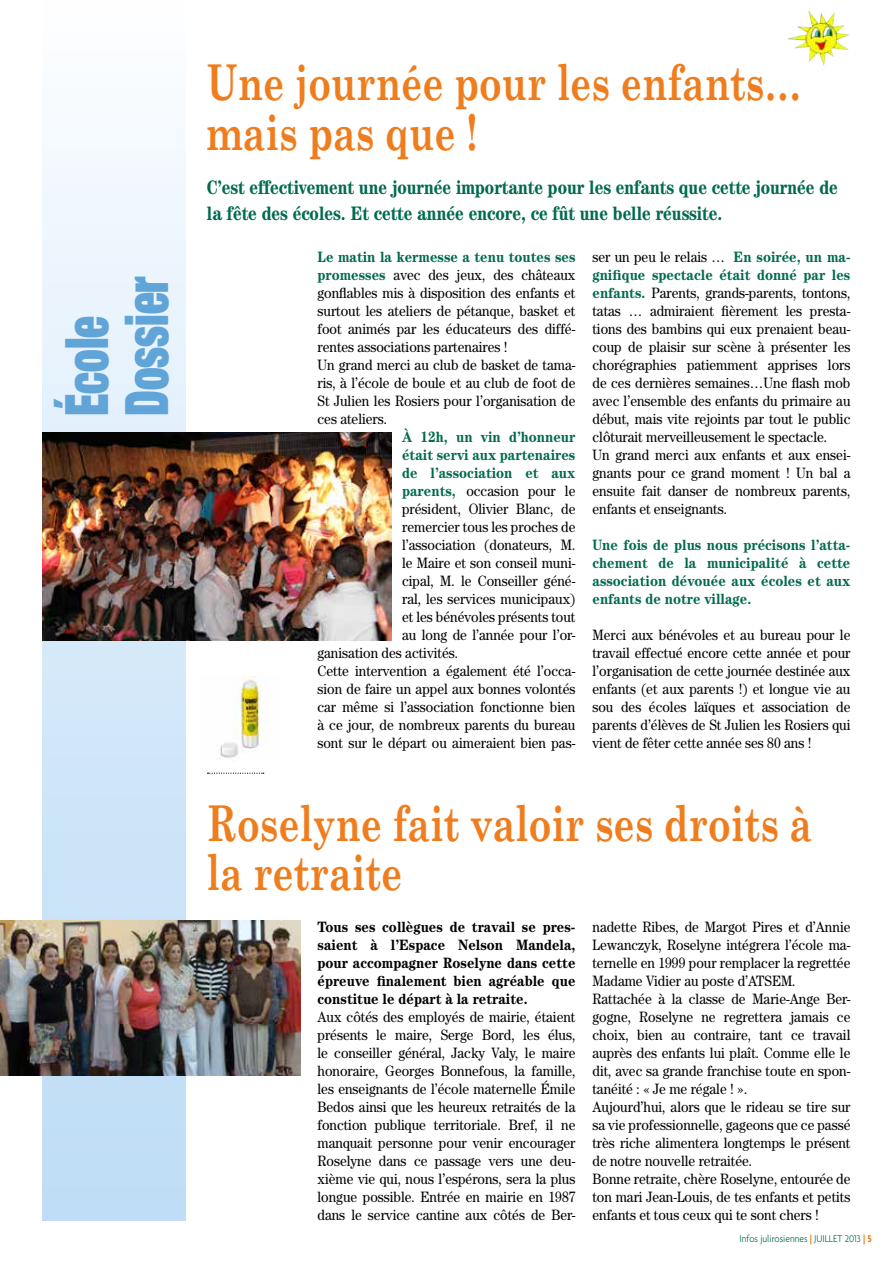
<style>
.page{position:relative;width:893px;height:1263px;background:#fff}
.page>*{position:absolute;margin:0;border:0;box-sizing:border-box;transform-origin:0 0}
.t1{font:900 expanded 60px/60px "Helvetica Neue";color:#61a4d7;scale:.75 1}
.t2{font:700 49.5px/49.5px "Century Schoolbook";color:#ef7d1e;scale:.75 1}
.t3{font:700 condensed 19.5px/25.5px "Century";color:#006a50}
.t4{font:15px/18px "Century";color:#000;scale:.9 1}
.t5{font:700 15px/18px "Century";color:#006a50;text-align:justify;scale:.9 1}
.t6{font:700 15px/18px "Century";color:#000;text-align:justify;scale:.9 1}
.t7{font:300 10.5px "Agenda";color:#006a50;scale:.9 1}
.s1{font-weight:700;color:#006a50}
.s2{font-weight:700;color:#ef7d1e}
</style>
<div class="page">
<svg style="left:43px;top:148px;width:142px;height:1072px;background:#d7e9f9"></svg>
<img style="left:43px;top:432px;width:348px;height:208px">
<img style="left:0;top:920px;width:300px;height:155px">
<svg style="left:207px;top:773px;width:57px;height:1px"></svg>
<img style="left:220px;top:675px;width:47px;height:83px">
<img style="left:788px;top:11px;width:61px;height:55px">
<h1 class="t1" style="left:55px;top:416px;width:188px;rotate:-90deg">École<br>Dossier</h1>
<h2 class="t2" style="left:207px;top:57px;width:794px">Une journée pour les enfants… mais pas que !</h2>
<h3 class="t3" style="left:207px;top:175px;width:632px">C’est effectivement une journée importante pour les enfants que cette journée de la fête des écoles. Et cette année encore, ce fût une belle réussite.</h3>
<p class="t4" style="left:592px;top:248px;width:288px">ser un peu le relais … <span class="s1">En soirée, un ma&shy;gnifique spectacle était donné par les enfants.</span> Parents, grands-parents, tontons, tatas … admiraient fièrement les presta&shy;tions des bambins qui eux prenaient beau&shy;coup de plaisir sur scène à présenter les chorégraphies patiemment apprises lors de ces dernières semaines…Une flash mob avec l’ensemble des enfants du primaire au début, mais vite rejoints par tout le public clôturait merveilleusement le spectacle.<br>Un grand merci aux enfants et aux ensei&shy;gnants pour ce grand moment ! Un bal a ensuite fait danser de nombreux parents, enfants et enseignants.</p>
<p class="t5" style="left:592px;top:536px;width:288px">Une fois de plus nous précisons l’atta&shy;chement de la municipalité à cette association dévouée aux écoles et aux enfants de notre village.</p>
<p class="t4" style="left:592px;top:626px;width:288px;text-align:justify">Merci aux bénévoles et au bureau pour le travail effectué encore cette année et pour l’organisation de cette journée destinée aux enfants (et aux parents !) et longue vie au sou des écoles laïques et association de parents d’élèves de St Julien les Rosiers qui vient de fêter cette année ses 80 ans !</p>
<p class="t4" style="left:317px;top:248px;width:288px"><span class="s1">Le matin la kermesse a tenu toutes ses promesses</span> avec des jeux, des châteaux gonflables mis à disposition des enfants et surtout les ateliers de pétanque, basket et foot animés par les éducateurs des diffé&shy;rentes associations partenaires !<br>Un grand merci au club de basket de tama&shy;ris, à l’école de boule et au club de foot de St Julien les Rosiers pour l’organisation de ces ateliers.</p>
<p class="t5" style="left:402px;top:428px;width:194px">À 12h, un vin d’honneur</p>
<p class="t5" style="left:402px;top:446px;width:194px">était servi aux partenaires</p>
<p class="t5" style="left:402px;top:464px;width:194px">de l’association et aux</p>
<p class="t4" style="left:402px;top:482px;width:194px"><span class="s1">parents,</span> occasion pour le</p>
<p class="t4" style="left:402px;top:500px;width:194px">président, Olivier Blanc, de</p>
<p class="t4" style="left:402px;top:518px;width:194px">remercier tous les proches de</p>
<p class="t4" style="left:402px;top:536px;width:194px">l’association (donateurs, M.</p>
<p class="t4" style="left:402px;top:554px;width:194px">le Maire et son conseil muni-</p>
<p class="t4" style="left:402px;top:572px;width:194px">cipal, M. le Conseiller géné-</p>
<p class="t4" style="left:402px;top:590px;width:194px">ral, les services municipaux)</p>
<p class="t4" style="left:402px;top:608px;width:194px">et les bénévoles présents tout</p>
<p class="t4" style="left:402px;top:626px;width:194px">au long de l’année pour l’or-</p>
<p class="t4" style="left:317px;top:644px;width:158px">ganisation des activités.</p>
<p class="t4" style="left:317px;top:662px;width:288px">Cette intervention a également été l’occa-</p>
<p class="t4" style="left:317px;top:680px;width:288px">sion de faire un appel aux bonnes volontés</p>
<p class="t4" style="left:317px;top:698px;width:288px">car même si l’association fonctionne bien</p>
<p class="t4" style="left:317px;top:716px;width:288px">à ce jour, de nombreux parents du bureau</p>
<p class="t4" style="left:317px;top:734px;width:288px">sont sur le départ ou aimeraient bien pas-</p>
<h2 class="t2" style="left:207px;top:797px;width:809px">Roselyne fait valoir ses droits à la retraite</h2>
<p class="t4" style="left:592px;top:918px;width:288px">nadette Ribes, de Margot Pires et d’Annie Lewanczyk, Roselyne intégrera l’école ma&shy;ternelle en 1999 pour remplacer la regrettée Madame Vidier au poste d’ATSEM.<br>Rattachée à la classe de Marie-Ange Ber&shy;gogne, Roselyne ne regrettera jamais ce choix, bien au contraire, tant ce travail auprès des enfants lui plaît. Comme elle le dit, avec sa grande franchise toute en spon&shy;tanéité : « Je me régale ! ».<br>Aujourd’hui, alors que le rideau se tire sur sa vie professionnelle, gageons que ce passé très riche alimentera longtemps le présent de notre nouvelle retraitée.<br>Bonne retraite, chère Roselyne, entourée de ton mari Jean-Louis, de tes enfants et petits enfants et tous ceux qui te sont chers !</p>
<p class="t6" style="left:317px;top:918px;width:288px">Tous ses collègues de travail se pres&shy;saient à l’Espace Nelson Mandela, pour accompagner Roselyne dans cette épreuve finalement bien agréable que constitue le départ à la retraite.</p>
<p class="t4" style="left:317px;top:1008px;width:288px;text-align:justify">Aux côtés des employés de mairie, étaient présents le maire, Serge Bord, les élus, le conseiller général, Jacky Valy, le maire honoraire, Georges Bonnefous, la famille, les enseignants de l’école maternelle Émile Bedos ainsi que les heureux retraités de la fonction publique territoriale. Bref, il ne manquait personne pour venir encourager Roselyne dans ce passage vers une deu&shy;xième vie qui, nous l’espérons, sera la plus longue possible. Entrée en mairie en 1987 dans le service cantine aux côtés de Ber-</p>
<p class="t7" style="left:740px;top:1232px;width:89px">Infos julirosiennes <span class="s2">|</span> juillet</p>
<p class="t7" style="left:845px;top:1232px;width:32px">2013 <span class="s2">| 5</span></p>
</div>
